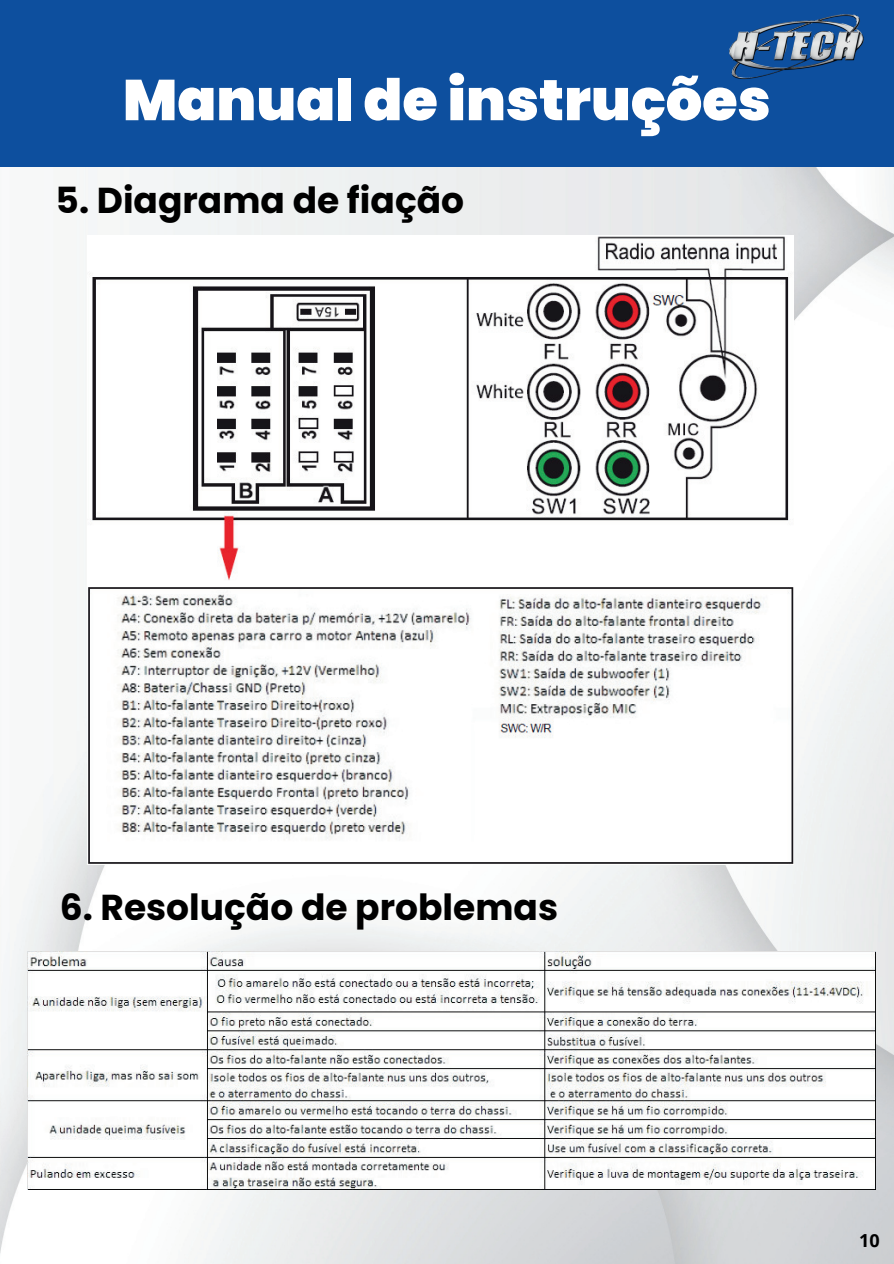
<style>
.page{position:relative;width:894px;height:1264px;background:#fff}
.page>*{position:absolute;margin:0;border:0;box-sizing:border-box;transform-origin:0 0}
.t1{font:900 57.3px "Poppins";color:#fff}
.t2{font:700 36px "Poppins";color:#000}
.t3{font:700 18px "Open Sans";color:#000}
</style>
<div class="page">
<img style="left:0;top:166px;width:893px;height:1097px">
<div style="left:0;top:0;width:893px;height:166px;background:#0d4f9e"></div>
<img style="left:729px;top:14px;width:135px;height:65px">
<img style="left:88px;top:235px;width:705px;height:629px">
<img style="left:27px;top:951px;width:847px;height:238px">
<h1 class="t1" style="left:123px;top:67px;width:649px">Manual de instruções</h1>
<p class="t2" style="left:56px;top:179px;width:410px">5. Diagrama de fiação</p>
<p class="t2" style="left:60px;top:886px;width:499px">6. Resolução de problemas</p>
<p class="t3" style="left:859px;top:1227px;width:22px">10</p>
</div>
